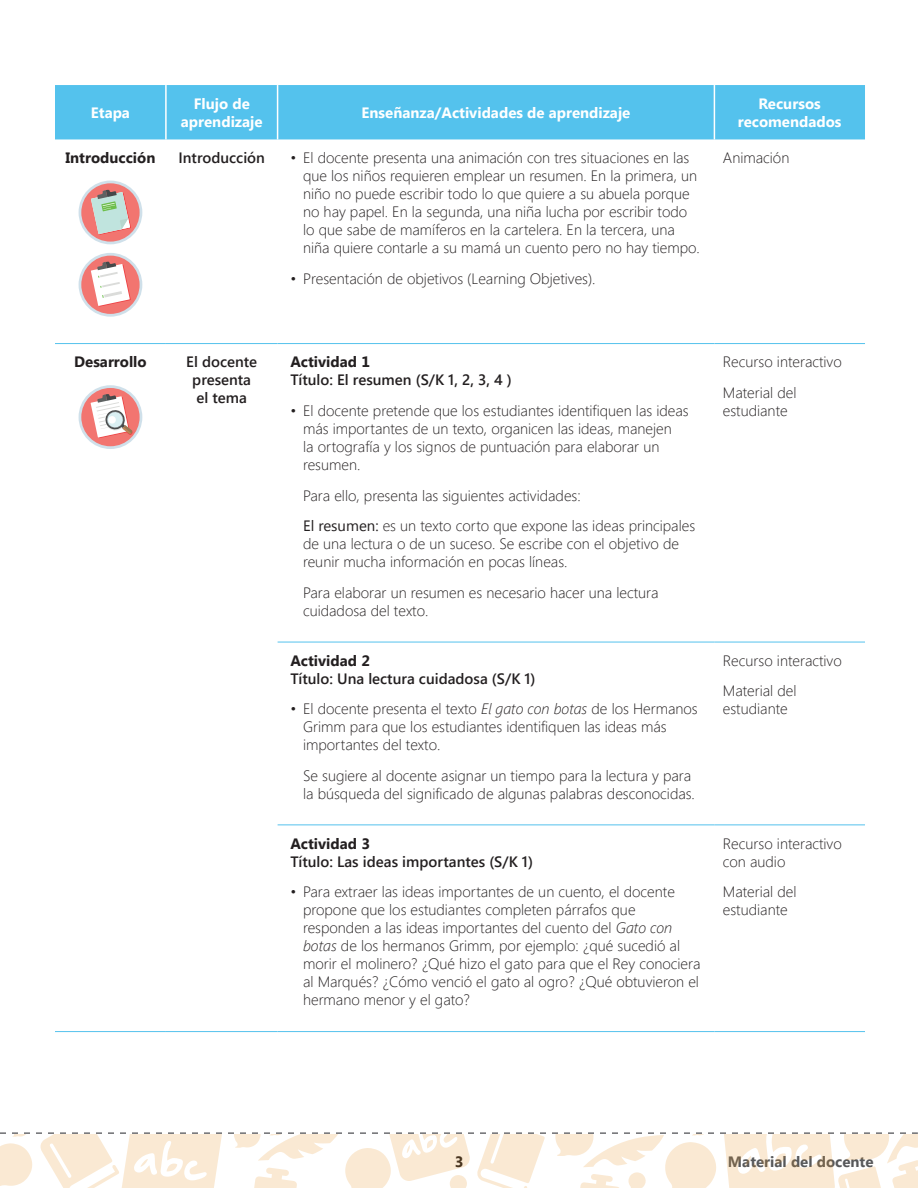
<style>
.page{position:relative;width:918px;height:1188px;background:#fff}
.page>*{position:absolute;margin:0;border:0;box-sizing:border-box;transform-origin:0 0}
.t1{font:300 15px/18px "Segoe UI";color:#231f20}
.t2{font:600 15px/18px "Segoe UI";color:#231f20;text-align:center}
.t3{font:700 15px/18px "Segoe UI";color:#fff;text-align:center}
.t4{font:700 15px "Segoe UI";color:#231f20}
.t5{font:700 15px "Segoe UI";color:#57585a}
.s1{font-weight:400}
.s2{font-style:italic}
</style>
<div class="page">
<svg style="left:0;top:1132px;width:918px;height:56px"></svg>
<div style="left:55px;top:85px;width:810px;height:54px;background:#54c2ed"></div>
<hr style="left:165px;top:85px;width:2px;height:54px;background:#fff">
<hr style="left:277px;top:85px;width:1px;height:54px;background:#fff">
<hr style="left:714px;top:85px;width:1px;height:54px;background:#fff">
<hr style="left:55px;top:343px;width:111px;height:1px;background:#54c2ed">
<hr style="left:166px;top:343px;width:112px;height:1px;background:#54c2ed">
<hr style="left:278px;top:343px;width:436px;height:1px;background:#54c2ed">
<hr style="left:714px;top:343px;width:151px;height:1px;background:#54c2ed">
<hr style="left:278px;top:642px;width:436px;height:1px;background:#54c2ed">
<hr style="left:714px;top:642px;width:151px;height:1px;background:#54c2ed">
<hr style="left:278px;top:825px;width:436px;height:1px;background:#54c2ed">
<hr style="left:714px;top:825px;width:151px;height:1px;background:#54c2ed">
<hr style="left:278px;top:1031px;width:436px;height:1px;background:#54c2ed">
<hr style="left:714px;top:1031px;width:151px;height:1px;background:#54c2ed">
<hr style="left:55px;top:1031px;width:111px;height:1px;background:#54c2ed">
<hr style="left:166px;top:1031px;width:112px;height:1px;background:#54c2ed">
<div style="left:79px;top:181px;width:63px;height:63px;background:#cfe0ea;border-radius:50%"></div>
<div style="left:81px;top:183px;width:59px;height:59px;background:#f27570;border-radius:50%"></div>
<svg style="left:91px;top:190px;width:40px;height:45px"></svg>
<svg style="left:79px;top:253px;width:63px;height:64px"></svg>
<div style="left:81px;top:256px;width:59px;height:58px;background:#f27570;border-radius:50%"></div>
<svg style="left:91px;top:261px;width:40px;height:46px"></svg>
<svg style="left:79px;top:385px;width:63px;height:64px"></svg>
<div style="left:81px;top:388px;width:59px;height:58px;background:#f27570;border-radius:50%"></div>
<svg style="left:91px;top:394px;width:42px;height:44px"></svg>
<p class="t3" style="left:91px;top:103px;width:41px">Etapa</p>
<p class="t3" style="left:181px;top:94px;width:83px">Flujo de aprendizaje</p>
<p class="t3" style="left:362px;top:103px;width:270px">Enseñanza/Actividades de aprendizaje</p>
<p class="t3" style="left:738px;top:94px;width:105px">Recursos recomendados</p>
<p class="t4" style="left:65px;top:147px;width:92px">Introducción</p>
<p class="t2" style="left:179px;top:148px;width:88px">Introducción</p>
<p class="t1" style="left:303px;top:148px;width:398px;text-indent:-13px">• El docente presenta una animación con tres situaciones en las que los niños requieren emplear un resumen. En la primera, un niño no puede escribir todo lo que quiere a su abuela porque no hay papel. En la segunda, una niña lucha por escribir todo lo que sabe de mamíferos en la cartelera. En la tercera, una niña quiere contarle a su mamá un cuento pero no hay tiempo.</p>
<p class="t1" style="left:290px;top:269px;width:307px">• Presentación de objetivos (Learning Objetives).</p>
<p class="t1" style="left:723px;top:148px;width:68px">Animación</p>
<p class="t4" style="left:74px;top:351px;width:74px">Desarrollo</p>
<p class="t2" style="left:186px;top:353px;width:72px">El docente presenta el tema</p>
<p class="t4" style="left:290px;top:351px;width:81px">Actividad 1</p>
<p class="t2" style="left:290px;top:371px;width:223px">Título: El resumen (S/K 1, 2, 3, 4 )</p>
<p class="t1" style="left:303px;top:401px;width:387px;text-indent:-13px">• El docente pretende que los estudiantes identifiquen las ideas más importantes de un texto, organicen las ideas, manejen<br>la ortografía y los signos de puntuación para elaborar un resumen.</p>
<p class="t1" style="left:303px;top:479px;width:394px;line-height:30.8px">Para ello, presenta las siguientes actividades:<br><span class="s1">El resumen:</span> es un texto corto que expone las ideas principales</p>
<p class="t1" style="left:303px;top:534px;width:378px">de una lectura o de un suceso. Se escribe con el objetivo de reunir mucha información en pocas líneas.</p>
<p class="t1" style="left:303px;top:583px;width:357px">Para elaborar un resumen es necesario hacer una lectura cuidadosa del texto.</p>
<p class="t4" style="left:290px;top:650px;width:81px">Actividad 2</p>
<p class="t2" style="left:290px;top:669px;width:247px">Título: Una lectura cuidadosa (S/K 1)</p>
<p class="t1" style="left:303px;top:699px;width:396px;text-indent:-13px">• El docente presenta el texto <span class="s2">El gato con botas</span> de los Hermanos<br>Grimm para que los estudiantes identifiquen las ideas más importantes del texto.</p>
<p class="t1" style="left:303px;top:766px;width:393px">Se sugiere al docente asignar un tiempo para la lectura y para la búsqueda del significado de algunas palabras desconocidas.</p>
<p class="t4" style="left:290px;top:832px;width:81px">Actividad 3</p>
<p class="t2" style="left:290px;top:852px;width:244px">Título: Las ideas importantes (S/K 1)</p>
<p class="t1" style="left:303px;top:882px;width:399px;text-indent:-13px">• Para extraer las ideas importantes de un cuento, el docente propone que los estudiantes completen párrafos que responden a las ideas importantes del cuento del <span class="s2">Gato con botas</span> de los hermanos Grimm, por ejemplo: ¿qué sucedió al morir el molinero? ¿Qué hizo el gato para que el Rey conociera al Marqués? ¿Cómo venció el gato al ogro? ¿Qué obtuvieron el hermano menor y el gato?</p>
<p class="t1" style="left:723px;top:346px;width:120px;line-height:30.8px">Recurso interactivo<br>Material del</p>
<p class="t1" style="left:723px;top:401px;width:66px">estudiante</p>
<p class="t1" style="left:723px;top:644px;width:120px;line-height:30.8px">Recurso interactivo<br>Material del</p>
<p class="t1" style="left:723px;top:699px;width:66px">estudiante</p>
<p class="t1" style="left:723px;top:834px;width:120px">Recurso interactivo con audio</p>
<p class="t1" style="left:723px;top:882px;width:75px">Material del estudiante</p>
<p class="t4" style="left:455px;top:1151px;width:10px">3</p>
<p class="t5" style="left:728px;top:1151px;width:147px">Material del docente</p>
</div>
